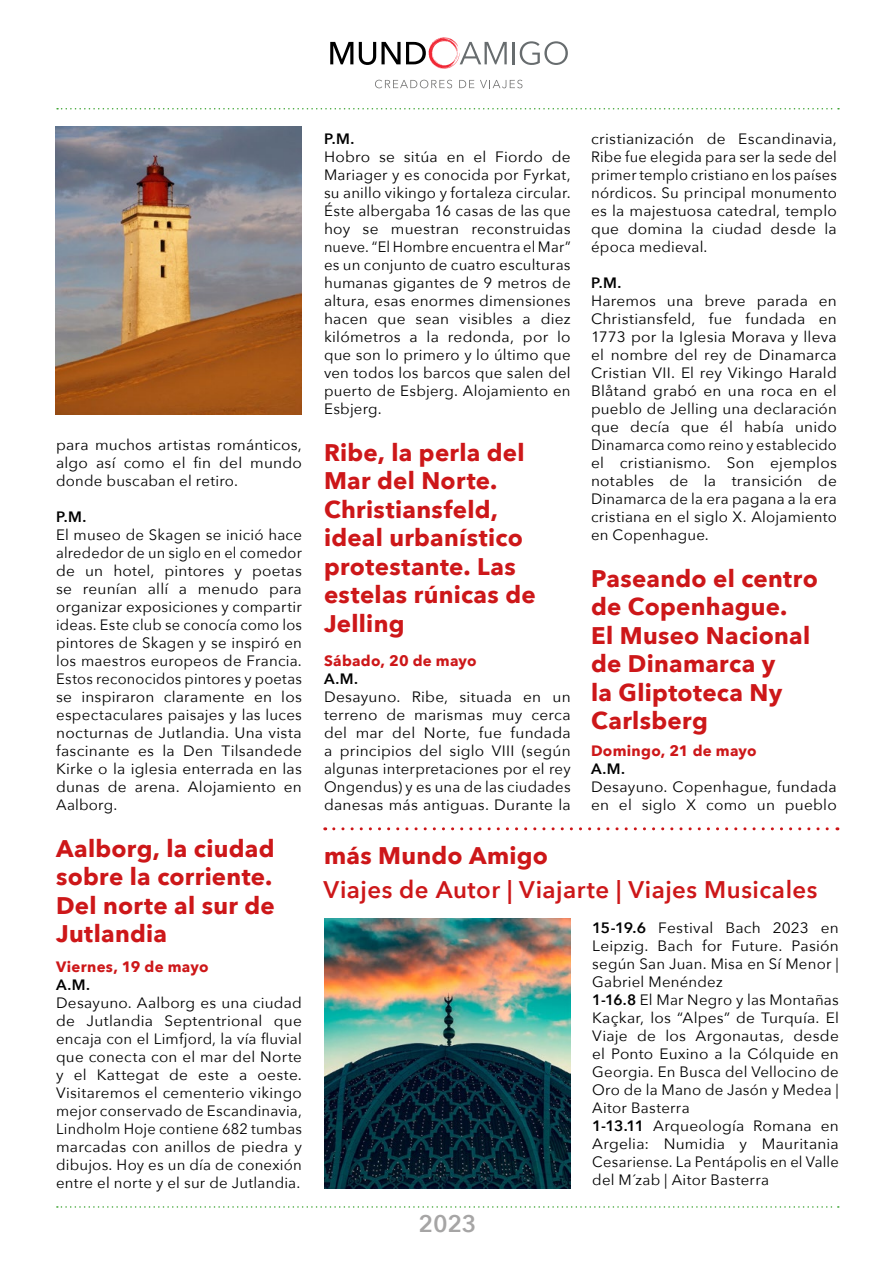
<style>
.page{position:relative;width:893px;height:1263px;background:#fff}
.page>*{position:absolute;margin:0;border:0;box-sizing:border-box;transform-origin:0 0}
.t1{font:700 24px/28.5px "Avenir Next";letter-spacing:.01em;color:#cd1719}
.t2{font:600 24px "Avenir Next";letter-spacing:.02em;color:#cd1719}
.t3{font:600 24px "Avenir Next";color:#a6a5a5}
.t4{font:15px/18px "Avenir Next";letter-spacing:.015em;color:#000;text-align:justify}
.t5{font:700 15px "Avenir Next";letter-spacing:.02em;color:#cd1719}
.t6{font:600 15px "Avenir Next";color:#000}
.s1{font-weight:600}
</style>
<div class="page">
<svg style="left:330px;top:42px;width:23px;height:22px"></svg>
<hr style="left:513px;top:42px;width:2px;height:22px;background:#676c6e">
<svg style="left:520px;top:41px;width:48px;height:24px"></svg>
<svg style="left:359px;top:37px;width:148px;height:32px"></svg>
<svg style="left:375px;top:80px;width:77px;height:8px"></svg>
<svg style="left:459px;top:80px;width:15px;height:8px"></svg>
<svg style="left:480px;top:80px;width:42px;height:8px"></svg>
<svg style="left:57px;top:108px;width:782px;height:2px"></svg>
<svg style="left:57px;top:1206px;width:782px;height:2px"></svg>
<svg style="left:334px;top:827px;width:504px;height:3px"></svg>
<img style="left:324px;top:918px;width:247px;height:270px">
<img style="left:55px;top:126px;width:247px;height:288px">
<p class="t4" style="left:56px;top:435px;width:247px">para muchos artistas románticos, algo así como el fin del mundo donde buscaban el retiro.</p>
<p class="t6" style="left:56px;top:504px;width:32px">P.M.</p>
<p class="t4" style="left:56px;top:525px;width:247px">El museo de Skagen se inició hace alrededor de un siglo en el comedor de un hotel, pintores y poetas se reunían allí a menudo para organizar exposiciones y compartir ideas. Este club se conocía como los pintores de Skagen y se inspiró en los maestros europeos de Francia.<br>Estos reconocidos pintores y poetas se inspiraron claramente en los espectaculares paisajes y las luces nocturnas de Jutlandia. Una vista fascinante es la Den Tilsandede Kirke o la iglesia enterrada en las dunas de arena. Alojamiento en Aalborg.</p>
<h1 class="t1" style="left:56px;top:833px;width:220px;text-align:justify">Aalborg, la ciudad sobre la corriente.<br>Del norte al sur de Jutlandia</h1>
<p class="t5" style="left:56px;top:954px;width:154px">Viernes, 19 de mayo</p>
<p class="t6" style="left:56px;top:972px;width:35px">A.M.</p>
<p class="t4" style="left:56px;top:993px;width:247px">Desayuno. Aalborg es una ciudad de Jutlandia Septentrional que encaja con el Limfjord, la vía fluvial que conecta con el mar del Norte y el Kattegat de este a oeste.<br>Visitaremos el cementerio vikingo mejor conservado de Escandinavia, Lindholm Hoje contiene 682 tumbas marcadas con anillos de piedra y dibujos. Hoy es un día de conexión entre el norte y el sur de Jutlandia.</p>
<p class="t6" style="left:324px;top:126px;width:32px">P.M.</p>
<p class="t4" style="left:324px;top:147px;width:248px">Hobro se sitúa en el Fiordo de Mariager y es conocida por Fyrkat, su anillo vikingo y fortaleza circular.<br>Éste albergaba 16 casas de las que hoy se muestran reconstruidas nueve. “El Hombre encuentra el Mar” es un conjunto de cuatro esculturas humanas gigantes de 9 metros de altura, esas enormes dimensiones hacen que sean visibles a diez kilómetros a la redonda, por lo que son lo primero y lo último que ven todos los barcos que salen del puerto de Esbjerg. Alojamiento en Esbjerg.</p>
<h1 class="t1" style="left:324px;top:437px;width:213px">Ribe, la perla del<br>Mar del Norte.<br>Christiansfeld, ideal urbanístico protestante. Las estelas rúnicas de<br>Jelling</h1>
<p class="t5" style="left:324px;top:648px;width:154px">Sábado, 20 de mayo</p>
<p class="t6" style="left:324px;top:666px;width:35px">A.M.</p>
<p class="t4" style="left:324px;top:687px;width:248px">Desayuno. Ribe, situada en un terreno de marismas muy cerca del mar del Norte, fue fundada a principios del siglo VIII (según algunas interpretaciones por el rey Ongendus) y es una de las ciudades danesas más antiguas. Durante la</p>
<p class="t4" style="left:591px;top:129px;width:247px">cristianización de Escandinavia, Ribe fue elegida para ser la sede del primer templo cristiano en los países nórdicos. Su principal monumento es la majestuosa catedral, templo que domina la ciudad desde la época medieval.</p>
<p class="t6" style="left:591px;top:270px;width:32px">P.M.</p>
<p class="t4" style="left:591px;top:291px;width:247px">Haremos una breve parada en Christiansfeld, fue fundada en 1773 por la Iglesia Morava y lleva el nombre del rey de Dinamarca Cristian VII. El rey Vikingo Harald Blåtand grabó en una roca en el pueblo de Jelling una declaración que decía que él había unido Dinamarca como reino y establecido el cristianismo. Son ejemplos notables de la transición de Dinamarca de la era pagana a la era cristiana en el siglo X. Alojamiento en Copenhague.</p>
<h1 class="t1" style="left:591px;top:563px;width:228px">Paseando el centro de Copenhague.<br>El Museo Nacional de Dinamarca y<br>la Gliptoteca Ny<br>Carlsberg</h1>
<p class="t5" style="left:591px;top:738px;width:167px">Domingo, 21 de mayo</p>
<p class="t6" style="left:591px;top:756px;width:35px">A.M.</p>
<p class="t4" style="left:591px;top:777px;width:247px">Desayuno. Copenhague, fundada en el siglo X como un pueblo</p>
<h1 class="t1" style="left:324px;top:841px;width:226px">más Mundo Amigo</h1>
<h1 class="t2" style="left:324px;top:869px;width:495px">Viajes de Autor | Viajarte | Viajes Musicales</h1>
<p class="t4" style="left:592px;top:918px;width:248px;text-align:left"><span class="s1">15-19.6</span> Festival Bach 2023 en<br>Leipzig. Bach for Future. Pasión según San Juan. Misa en Sí Menor |<br>Gabriel Menéndez<br><span class="s1">1-16.8</span> El Mar Negro y las Montañas<br>Kaçkar, los “Alpes” de Turquía. El<br>Viaje de los Argonautas, desde el Ponto Euxino a la Cólquide en<br>Georgia. En Busca del Vellocino de<br>Oro de la Mano de Jasón y Medea |<br>Aitor Basterra<br><span class="s1">1-13.11</span> Arqueología Romana en<br>Argelia: Numidia y Mauritania<br>Cesariense. La Pentápolis en el Valle del M´zab | Aitor Basterra</p>
<h1 class="t3" style="left:418px;top:1203px;width:60px">2023</h1>
</div>
